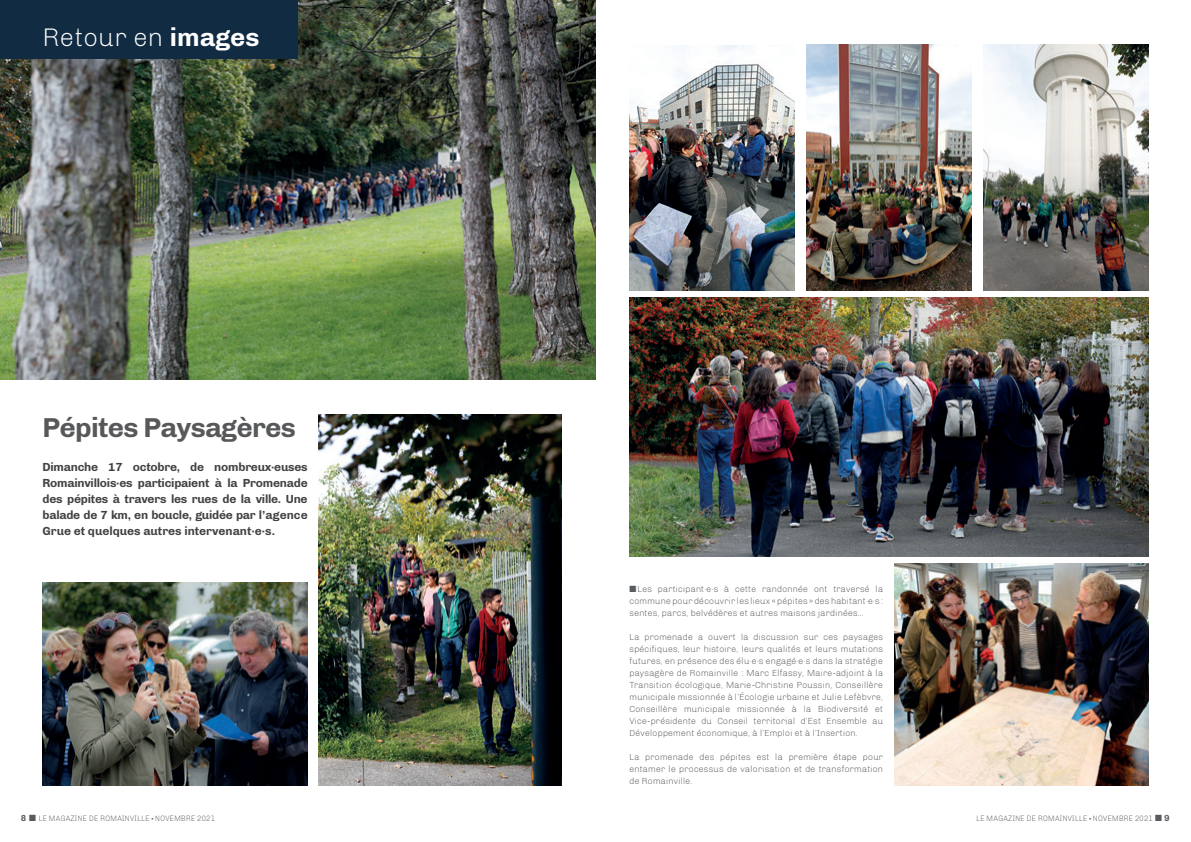
<style>
.page{position:relative;width:1191px;height:842px;background:#fff}
.page>*{position:absolute;margin:0;border:0;box-sizing:border-box;transform-origin:0 0}
.t1{font:700 28px "Chivo";letter-spacing:-.025em;color:#57585a}
.t2{font:300 26px "Chivo";color:#fff}
.t3{font:700 12px/16px "Chivo";color:#414243;text-align:justify}
.t4{font:300 9px/12px "Chivo";color:#585b5f;text-align:justify}
.t5{font:300 8px "Chivo";letter-spacing:.02em;color:#585b5f;scale:.9 1}
.s1{font-weight:700}
.s2{font-weight:700;font-size:9px}
.s3{font-weight:900}
</style>
<div class="page">
<img style="left:0;top:0;width:595px;height:379px">
<img style="left:895px;top:563px;width:253px;height:222px">
<div style="left:0;top:0;width:298px;height:58px;background:#112c42"></div>
<img style="left:629px;top:298px;width:519px;height:258px">
<img style="left:318px;top:415px;width:243px;height:370px">
<img style="left:43px;top:582px;width:265px;height:203px">
<img style="left:629px;top:45px;width:166px;height:245px">
<img style="left:983px;top:45px;width:165px;height:245px">
<img style="left:806px;top:45px;width:165px;height:245px">
<p class="t2" style="left:43px;top:22px;width:218px">Retour en <span class="s1">images</span></p>
<p class="t1" style="left:43px;top:411px;width:255px">Pépites Paysagères</p>
<p class="t3" style="left:43px;top:459px;width:267px">Dimanche 17 octobre, de nombreux·euses Romainvillois·es participaient à la Promenade des pépites à travers les rues de la ville. Une balade de 7 km, en boucle, guidée par l’agence Grue et quelques autres intervenant·e·s.</p>
<p class="t4" style="left:629px;top:583px;width:255px">■Les participant·e·s à cette randonnée ont traversé la commune pour découvrir les lieux « pépites » des habitant·e·s: sentes, parcs, belvédères et autres maisons jardinées…</p>
<p class="t4" style="left:629px;top:631px;width:255px">La promenade a ouvert la discussion sur ces paysages spécifiques, leur histoire, leurs qualités et leurs mutations futures, en présence des élu·e·s engagé·e·s dans la stratégie paysagère de Romainville : Marc Elfassy, Maire-adjoint à la Transition écologique, Marie-Christine Poussin, Conseillère municipale missionnée à l’Écologie urbaine et Julie Lefèbvre, Conseillère municipale missionnée à la Biodiversité et Vice-présidente du Conseil territorial d’Est Ensemble au Développement économique, à l’Emploi et à l’Insertion.</p>
<p class="t4" style="left:629px;top:751px;width:255px">La promenade des pépites est la première étape pour entamer le processus de valorisation et de transformation de Romainville.</p>
<p class="t5" style="left:21px;top:814px;width:218px"><span class="s2">8</span> ■ LE MAGAZINE DE ROMAINVILLE <span class="s3">·</span> NOVEMBRE 2021</p>
<p class="t5" style="left:976px;top:814px;width:216px">LE MAGAZINE DE ROMAINVILLE <span class="s3">·</span> NOVEMBRE 2021 ■ <span class="s2">9</span></p>
</div>
